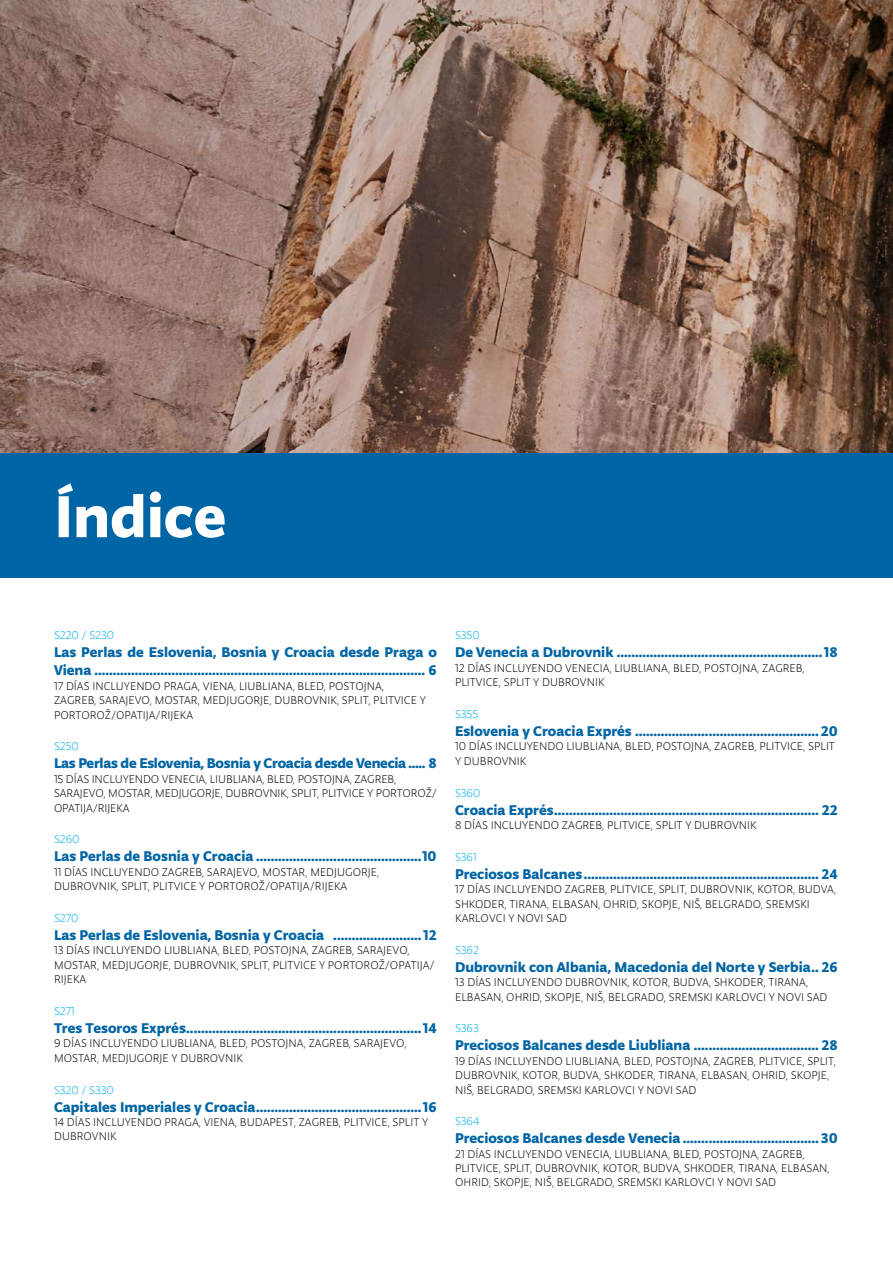
<style>
.page{position:relative;width:893px;height:1263px;background:#fff}
.page>*{position:absolute;margin:0;border:0;box-sizing:border-box;transform-origin:0 0}
.t1{font:700 63px "Typonine Sans Pro";color:#fff}
.t2{font:700 15px/18px "Typonine Sans Pro";color:#0065a4}
.t3{font:700 15px "Typonine Sans Pro";letter-spacing:-.02em;color:#0065a4}
.t4{font:300 12px/14.4px "Typonine Sans Pro";color:#000}
.t5{font:300 12px "Typonine Sans Pro";letter-spacing:-.01em;color:#00aeef}
</style>
<div class="page">
<img style="left:0;top:0;width:893px;height:453px">
<div style="left:0;top:453px;width:893px;height:125px;background:#0065a4"></div>
<h1 class="t1" style="left:54px;top:478px;width:173px">Índice</h1>
<p class="t5" style="left:54px;top:629px;width:62px">S220 / S230</p>
<p class="t2" style="left:54px;top:643px;width:384px">Las Perlas de Eslovenia, Bosnia y Croacia desde Praga o<br>Viena .......................................................................................... 6</p>
<p class="t4" style="left:54px;top:679px;width:373px">17 DÍAS INCLUYENDO PRAGA, VIENA, LIUBLIANA, BLED, POSTOJNA,<br>ZAGREB, SARAJEVO, MOSTAR, MEDJUGORJE, DUBROVNIK, SPLIT, PLITVICE Y<br>PORTOROŽ/OPATIJA/RIJEKA</p>
<p class="t5" style="left:54px;top:740px;width:26px">S250</p>
<p class="t3" style="left:54px;top:754px;width:384px">Las Perlas de Eslovenia, Bosnia y Croacia desde Venecia ..... 8</p>
<p class="t4" style="left:54px;top:772px;width:384px">15 DÍAS INCLUYENDO VENECIA, LIUBLIANA, BLED, POSTOJNA, ZAGREB,<br>SARAJEVO, MOSTAR, MEDJUGORJE, DUBROVNIK, SPLIT, PLITVICE Y PORTOROŽ/<br>OPATIJA/RIJEKA</p>
<p class="t5" style="left:54px;top:832px;width:27px">S260</p>
<p class="t2" style="left:54px;top:847px;width:384px">Las Perlas de Bosnia y Croacia .............................................10</p>
<p class="t4" style="left:54px;top:864px;width:327px">11 DÍAS INCLUYENDO ZAGREB, SARAJEVO, MOSTAR, MEDJUGORJE,<br>DUBROVNIK, SPLIT, PLITVICE Y PORTOROŽ/OPATIJA/RIJEKA</p>
<p class="t5" style="left:54px;top:911px;width:26px">S270</p>
<p class="t2" style="left:54px;top:926px;width:384px">Las Perlas de Eslovenia, Bosnia y Croacia ........................12</p>
<p class="t4" style="left:54px;top:943px;width:382px">13 DÍAS INCLUYENDO LIUBLIANA, BLED, POSTOJNA, ZAGREB, SARAJEVO,<br>MOSTAR, MEDJUGORJE, DUBROVNIK, SPLIT, PLITVICE Y PORTOROŽ/OPATIJA/<br>RIJEKA</p>
<p class="t5" style="left:54px;top:1004px;width:22px">S271</p>
<p class="t2" style="left:54px;top:1019px;width:384px">Tres Tesoros Exprés................................................................14</p>
<p class="t4" style="left:54px;top:1036px;width:354px">9 DÍAS INCLUYENDO LIUBLIANA, BLED, POSTOJNA, ZAGREB, SARAJEVO,<br>MOSTAR, MEDJUGORJE Y DUBROVNIK</p>
<p class="t5" style="left:54px;top:1083px;width:61px">S320 / S330</p>
<p class="t2" style="left:54px;top:1097px;width:384px">Capitales Imperiales y Croacia.............................................16</p>
<p class="t4" style="left:54px;top:1115px;width:376px">14 DÍAS INCLUYENDO PRAGA, VIENA, BUDAPEST, ZAGREB, PLITVICE, SPLIT Y<br>DUBROVNIK</p>
<p class="t5" style="left:455px;top:629px;width:26px">S350</p>
<p class="t2" style="left:455px;top:643px;width:384px">De Venecia a Dubrovnik ........................................................18</p>
<p class="t4" style="left:455px;top:661px;width:351px">12 DÍAS INCLUYENDO VENECIA, LIUBLIANA, BLED, POSTOJNA, ZAGREB,<br>PLITVICE, SPLIT Y DUBROVNIK</p>
<p class="t5" style="left:455px;top:707px;width:25px">S355</p>
<p class="t2" style="left:455px;top:722px;width:384px">Eslovenia y Croacia Exprés ..................................................20</p>
<p class="t4" style="left:455px;top:739px;width:381px">10 DÍAS INCLUYENDO LIUBLIANA, BLED, POSTOJNA, ZAGREB, PLITVICE, SPLIT<br>Y DUBROVNIK</p>
<p class="t5" style="left:455px;top:786px;width:27px">S360</p>
<p class="t2" style="left:455px;top:801px;width:384px">Croacia Exprés........................................................................ 22</p>
<p class="t4" style="left:455px;top:818px;width:303px">8 DÍAS INCLUYENDO ZAGREB, PLITVICE, SPLIT Y DUBROVNIK</p>
<p class="t5" style="left:455px;top:850px;width:23px">S361</p>
<p class="t2" style="left:455px;top:865px;width:384px">Preciosos Balcanes................................................................ 24</p>
<p class="t4" style="left:455px;top:882px;width:383px">17 DÍAS INCLUYENDO ZAGREB, PLITVICE, SPLIT, DUBROVNIK, KOTOR, BUDVA,<br>SHKODER, TIRANA, ELBASAN, OHRID, SKOPJE, NIŠ, BELGRADO, SREMSKI<br>KARLOVCI Y NOVI SAD</p>
<p class="t5" style="left:455px;top:943px;width:25px">S362</p>
<p class="t2" style="left:455px;top:958px;width:384px">Dubrovnik con Albania, Macedonia del Norte y Serbia.. 26</p>
<p class="t4" style="left:455px;top:975px;width:374px">13 DÍAS INCLUYENDO DUBROVNIK, KOTOR, BUDVA, SHKODER, TIRANA,<br>ELBASAN, OHRID, SKOPJE, NIŠ, BELGRADO, SREMSKI KARLOVCI Y NOVI SAD</p>
<p class="t5" style="left:455px;top:1021px;width:25px">S363</p>
<p class="t2" style="left:455px;top:1036px;width:384px">Preciosos Balcanes desde Liubliana .................................. 28</p>
<p class="t4" style="left:455px;top:1053px;width:382px">19 DÍAS INCLUYENDO LIUBLIANA, BLED, POSTOJNA, ZAGREB, PLITVICE, SPLIT,<br>DUBROVNIK, KOTOR, BUDVA, SHKODER, TIRANA, ELBASAN, OHRID, SKOPJE,<br>NIŠ, BELGRADO, SREMSKI KARLOVCI Y NOVI SAD</p>
<p class="t5" style="left:455px;top:1114px;width:26px">S364</p>
<p class="t2" style="left:455px;top:1129px;width:384px">Preciosos Balcanes desde Venecia .....................................30</p>
<p class="t4" style="left:455px;top:1146px;width:376px">21 DÍAS INCLUYENDO VENECIA, LIUBLIANA, BLED, POSTOJNA, ZAGREB,<br>PLITVICE, SPLIT, DUBROVNIK, KOTOR, BUDVA, SHKODER, TIRANA, ELBASAN,<br>OHRID, SKOPJE, NIŠ, BELGRADO, SREMSKI KARLOVCI Y NOVI SAD</p>
</div>
